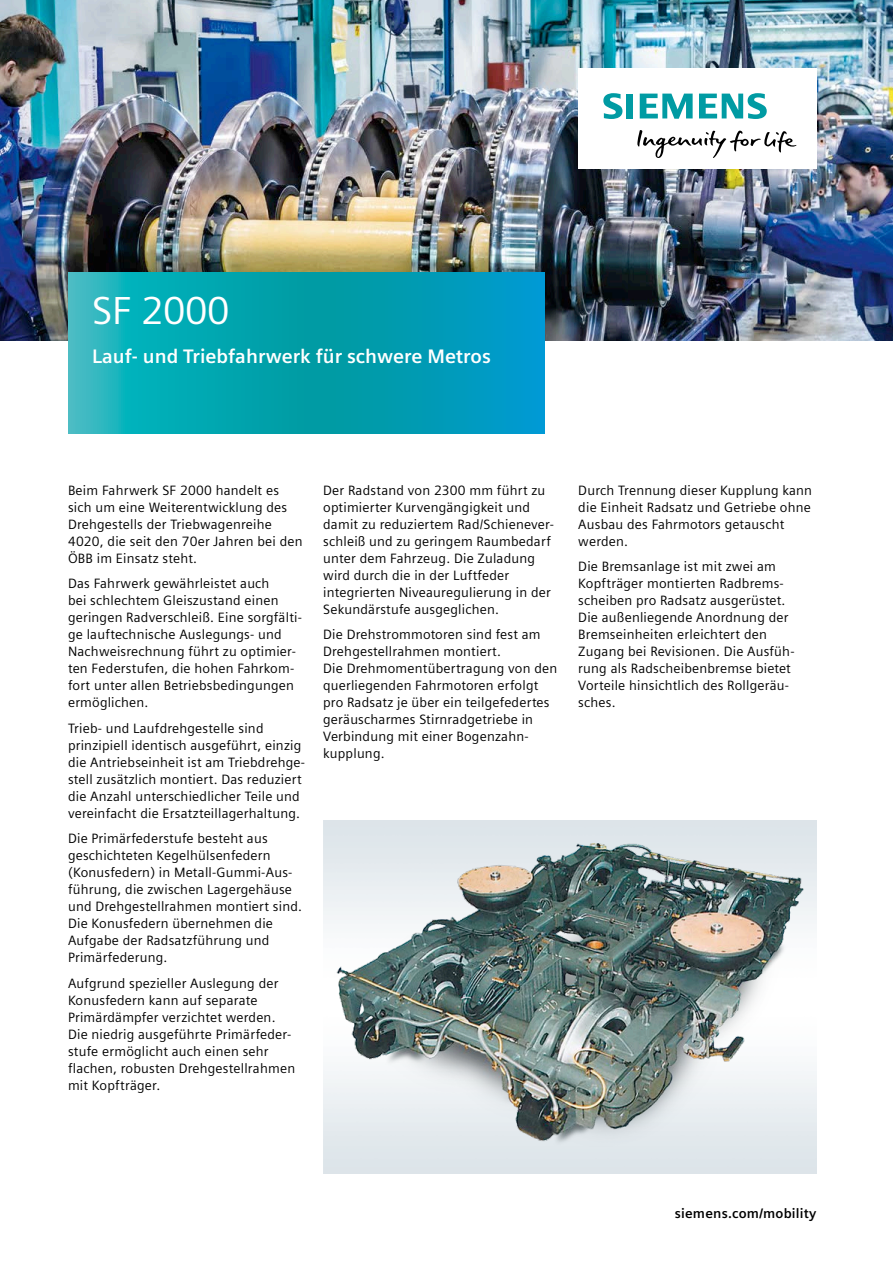
<style>
.page{position:relative;width:893px;height:1263px;background:#fff}
.page>*{position:absolute;margin:0;border:0;box-sizing:border-box;transform-origin:0 0}
.t1{font:39px "Siemens Sans Global";letter-spacing:-.01em;color:#fff}
.t2{font:700 19.5px "Siemens Sans Global";color:#fff}
.t3{font:13.5px/17px "Siemens Sans Global";letter-spacing:.015em;color:#000}
.t4{font:700 13.5px "Siemens Sans Global";letter-spacing:.015em;color:#000}
</style>
<div class="page">
<img style="left:0;top:0;width:893px;height:340px">
<div style="left:578px;top:68px;width:238px;height:101px;background:#fff"></div>
<svg style="left:637px;top:130px;width:159px;height:28px"></svg>
<svg style="left:603px;top:93px;width:30px;height:26px"></svg>
<svg style="left:640px;top:94px;width:53px;height:25px"></svg>
<svg style="left:699px;top:93px;width:68px;height:26px"></svg>
<svg style="left:68px;top:272px;width:477px;height:162px;background:#05a2b5"></svg>
<img style="left:329px;top:838px;width:483px;height:318px">
<h1 class="t1" style="left:92px;top:282px;width:139px">SF 2000</h1>
<h2 class="t2" style="left:92px;top:345px;width:400px">Lauf- und Triebfahrwerk für schwere Metros</h2>
<p class="t3" style="left:68px;top:482px;width:236px">Beim Fahrwerk SF 2000 handelt es sich um eine Weiterentwicklung des<br>Drehgestells der Triebwagenreihe<br>4020, die seit den 70er Jahren bei den<br>ÖBB im Einsatz steht.</p>
<p class="t3" style="left:68px;top:576px;width:235px">Das Fahrwerk gewährleistet auch<br>bei schlechtem Gleiszustand einen geringen Radverschleiß. Eine sorgfälti&shy;ge lauftechnische Auslegungs- und Nachweisrechnung führt zu optimier&shy;ten Federstufen, die hohen Fahrkom&shy;fort unter allen Betriebsbedingungen ermöglichen.</p>
<p class="t3" style="left:68px;top:720px;width:239px">Trieb- und Laufdrehgestelle sind prinzipiell identisch ausgeführt, einzig die Antriebseinheit ist am Triebdrehge&shy;stell zusätzlich montiert. Das reduziert die Anzahl unterschiedlicher Teile und vereinfacht die Ersatzteillagerhaltung.</p>
<p class="t3" style="left:68px;top:831px;width:236px">Die Primärfederstufe besteht aus geschichteten Kegelhülsenfedern (Konusfedern) in Metall-Gummi-Aus&shy;führung, die zwischen Lagergehäuse und Drehgestellrahmen montiert sind.<br>Die Konusfedern übernehmen die Aufgabe der Radsatzführung und Primärfederung.</p>
<p class="t3" style="left:68px;top:975px;width:229px">Aufgrund spezieller Auslegung der<br>Konusfedern kann auf separate<br>Primärdämpfer verzichtet werden.<br>Die niedrig ausgeführte Primärfeder&shy;stufe ermöglicht auch einen sehr flachen, robusten Drehgestellrahmen mit Kopfträger.</p>
<p class="t3" style="left:323px;top:482px;width:232px">Der Radstand von 2300 mm führt zu optimierter Kurvengängigkeit und damit zu reduziertem Rad/Schienever&shy;schleiß und zu geringem Raumbedarf unter dem Fahrzeug. Die Zuladung wird durch die in der Luftfeder integrierten Niveauregulierung in der Sekundärstufe ausgeglichen.</p>
<p class="t3" style="left:323px;top:627px;width:236px">Die Drehstrommotoren sind fest am<br>Drehgestellrahmen montiert.<br>Die Drehmomentübertragung von den querliegenden Fahrmotoren erfolgt pro Radsatz je über ein teilgefedertes geräuscharmes Stirnradgetriebe in<br>Verbindung mit einer Bogenzahn&shy;kupplung.</p>
<p class="t3" style="left:578px;top:482px;width:235px">Durch Trennung dieser Kupplung kann die Einheit Radsatz und Getriebe ohne<br>Ausbau des Fahrmotors getauscht werden.</p>
<p class="t3" style="left:578px;top:559px;width:218px">Die Bremsanlage ist mit zwei am<br>Kopfträger montierten Radbrems&shy;scheiben pro Radsatz ausgerüstet.<br>Die außenliegende Anordnung der<br>Bremseinheiten erleichtert den<br>Zugang bei Revisionen. Die Ausfüh&shy;rung als Radscheibenbremse bietet<br>Vorteile hinsichtlich des Rollgeräu&shy;sches.</p>
<p class="t4" style="left:675px;top:1205px;width:143px">siemens.com/mobility</p>
</div>
